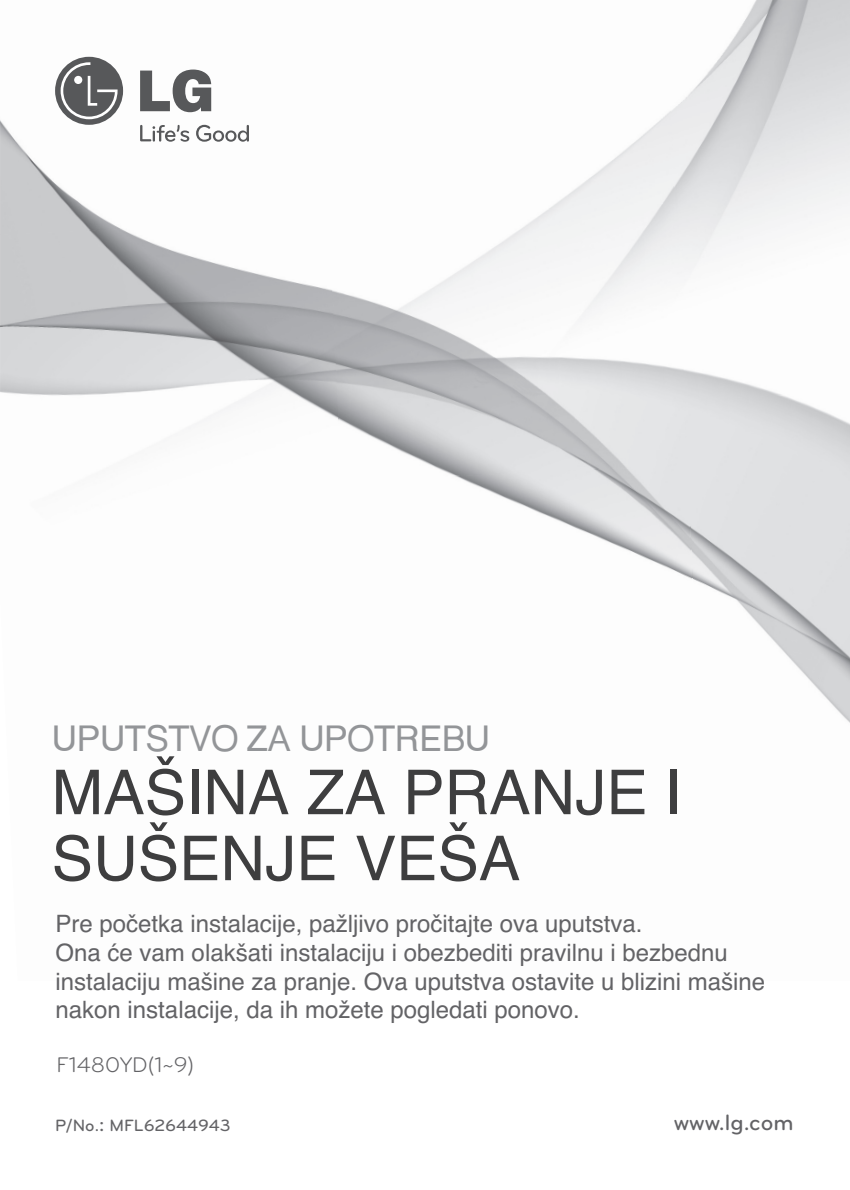
<style>
.page{position:relative;width:850px;height:1190px;background:#fff}
.page>*{position:absolute;margin:0;border:0;box-sizing:border-box;transform-origin:0 0}
.t1{font:62px/66px "Helvetica Cro";color:#3e3e3f}
.t2{font:35px "Euro Slavic Sans";letter-spacing:-.025em;color:#939598}
.t3{font:24px/28.8px "Helvetica Cro";color:#636366}
.t4{font:500 23px "Bryant LG";color:#636366}
.t5{font:22px "Bryant LG";color:#636366}
.t6{font:500 17px "Bryant LG";color:#636366}
.s1{font-family:"Arial Rounded MT Bold";font-weight:400}
</style>
<div class="page">
<img style="left:0;top:56px;width:212px;height:163px">
<img style="left:557px;top:116px;width:108px;height:87px">
<img style="left:665px;top:0;width:185px;height:392px">
<img style="left:0;top:219px;width:329px;height:195px">
<img style="left:329px;top:203px;width:359px;height:262px">
<img style="left:684px;top:392px;width:166px;height:331px">
<img style="left:430px;top:465px;width:270px;height:258px">
<svg style="left:140px;top:125px;width:49px;height:17px"></svg>
<svg style="left:196px;top:125px;width:53px;height:17px"></svg>
<svg style="left:140px;top:70px;width:71px;height:42px"></svg>
<div style="left:55px;top:57px;width:68px;height:68px;background:#57585a;border-radius:50%"></div>
<svg style="left:61px;top:62px;width:57px;height:57px"></svg>
<h2 class="t2" style="left:52px;top:725px;width:440px">UPUTSTVO ZA UPOTREBU</h2>
<h1 class="t1" style="left:52px;top:766px;width:632px">MA©INA ZA PRANJE I<br>SU©ENJE VE©A</h1>
<p class="t3" style="left:56px;top:912px;width:711px">Pre poËetka instalacije, paæljivo proËitajte ova uputstva.<br>Ona Êe vam olakπati instalaciju i obezbediti pravilnu i bezbednu instalaciju maπine za pranje. Ova uputstva ostavite u blizini maπine nakon instalacije, da ih moæete pogledati ponovo.</p>
<p class="t5" style="left:57px;top:1052px;width:139px">F1480YD(1~9)</p>
<p class="t6" style="left:55px;top:1115px;width:177px">P/No.<span class="s1">:</span> MFL62644943</p>
<p class="t4" style="left:674px;top:1108px;width:121px">www.lg.com</p>
</div>
